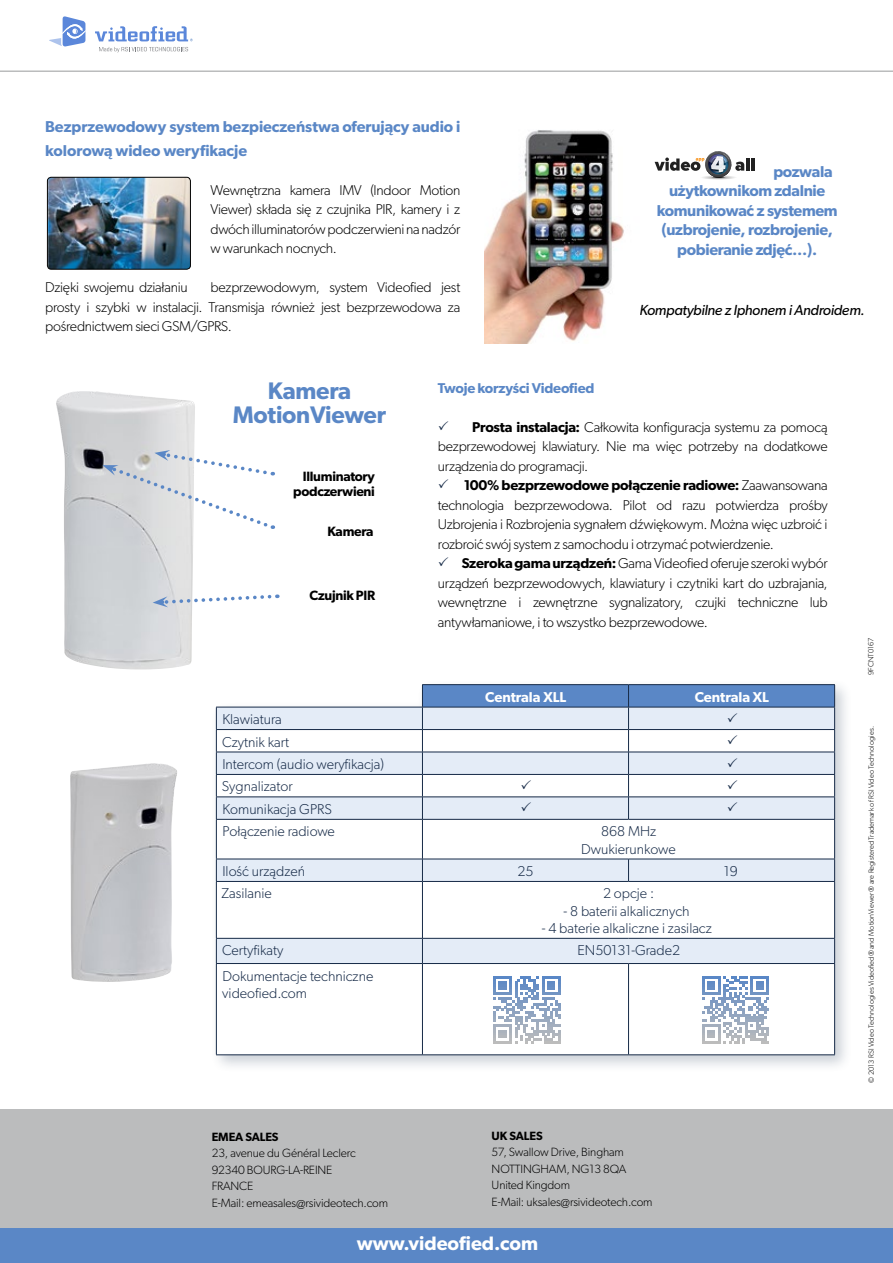
<style>
.page{position:relative;width:893px;height:1263px;background:#fff}
.page>*{position:absolute;margin:0;border:0;box-sizing:border-box;transform-origin:0 0}
.t1{font:600 24px/24px "Gibson";letter-spacing:-.01em;color:#5a87c6;text-align:center}
.t2{font:600 19.5px "Gibson";color:#fff}
.t3{font:600 15.75px/24px "Gibson";letter-spacing:-.02em;color:#5a87c6}
.t4{font:italic 14.7px "Gibson";letter-spacing:-.02em;color:#000}
.t5{font:300 14.4px/22.5px "Gibson";color:#162a47}
.t6{font:600 14.4px "Gibson";color:#fff}
.t7{font:300 14.25px/19.5px "Gibson";letter-spacing:-.02em;color:#000;text-align:justify}
.t8{font:600 14.25px "Gibson";letter-spacing:-.015em;color:#5a87c6}
.t9{font:600 13.5px/15px "Gibson";letter-spacing:-.02em;color:#000;text-align:right}
.t10{font:300 12px/16.5px "Gibson";letter-spacing:-.01em;color:#000}
.t11{font:600 12px "Gibson";letter-spacing:-.01em;color:#000}
.t12{font:300 7.5px "Gibson";color:#000}
.s1{font-weight:600}
</style>
<div class="page">
<div style="left:0;top:1228px;width:893px;height:35px;background:#5a87c6"></div>
<svg style="left:0;top:23px;width:893px;height:49px"></svg>
<div style="left:0;top:1109px;width:893px;height:118px;background:#bbbcbd"></div>
<svg style="left:49px;top:16px;width:36px;height:31px"></svg>
<svg style="left:99px;top:47px;width:89px;height:5px"></svg>
<svg style="left:95px;top:26px;width:98px;height:15px"></svg>
<img style="left:48px;top:177px;width:142px;height:92px">
<div style="left:47px;top:177px;width:144px;height:92px;border:1px solid #000;border-radius:4px"></div>
<img style="left:56px;top:391px;width:139px;height:278px">
<svg style="left:102px;top:450px;width:171px;height:79px"></svg>
<svg style="left:153px;top:593px;width:125px;height:14px"></svg>
<img style="left:70px;top:763px;width:107px;height:219px">
<img style="left:485px;top:130px;width:139px;height:213px">
<div style="left:211px;top:679px;width:641px;height:394px;background:#2d435e;opacity:.25"></div>
<div style="left:217px;top:708px;width:205px;height:21px;background:#e4ecf7"></div>
<svg style="left:217px;top:730px;width:617px;height:324px"></svg>
<hr style="left:628px;top:684px;width:207px;height:1px;background:#162a47">
<hr style="left:216px;top:707px;width:206px;height:1px;background:#162a47">
<hr style="left:216px;top:729px;width:206px;height:1px;background:#162a47">
<hr style="left:216px;top:752px;width:206px;height:1px;background:#162a47">
<hr style="left:216px;top:774px;width:206px;height:1px;background:#162a47">
<hr style="left:216px;top:797px;width:206px;height:1px;background:#162a47">
<hr style="left:216px;top:819px;width:206px;height:1px;background:#162a47">
<hr style="left:216px;top:820px;width:1px;height:39px;background:#162a47">
<hr style="left:422px;top:819px;width:206px;height:1px;background:#162a47">
<hr style="left:422px;top:820px;width:1px;height:39px;background:#162a47">
<hr style="left:628px;top:819px;width:207px;height:1px;background:#162a47">
<hr style="left:834px;top:820px;width:1px;height:39px;background:#162a47">
<hr style="left:216px;top:859px;width:206px;height:1px;background:#162a47">
<svg style="left:216px;top:859px;width:1px;height:22px"></svg>
<hr style="left:422px;top:859px;width:206px;height:1px;background:#162a47">
<svg style="left:422px;top:859px;width:1px;height:22px"></svg>
<hr style="left:628px;top:859px;width:207px;height:1px;background:#162a47">
<svg style="left:628px;top:859px;width:1px;height:22px"></svg>
<svg style="left:834px;top:859px;width:1px;height:22px"></svg>
<hr style="left:216px;top:881px;width:206px;height:1px;background:#162a47">
<hr style="left:216px;top:882px;width:1px;height:56px;background:#162a47">
<hr style="left:422px;top:881px;width:206px;height:1px;background:#162a47">
<hr style="left:422px;top:882px;width:1px;height:56px;background:#162a47">
<hr style="left:628px;top:881px;width:207px;height:1px;background:#162a47">
<hr style="left:834px;top:882px;width:1px;height:56px;background:#162a47">
<hr style="left:216px;top:938px;width:206px;height:1px;background:#162a47">
<svg style="left:216px;top:938px;width:1px;height:25px"></svg>
<hr style="left:422px;top:938px;width:206px;height:1px;background:#162a47">
<svg style="left:422px;top:938px;width:1px;height:25px"></svg>
<hr style="left:628px;top:938px;width:207px;height:1px;background:#162a47">
<svg style="left:834px;top:938px;width:1px;height:25px"></svg>
<hr style="left:216px;top:963px;width:206px;height:1px;background:#162a47">
<hr style="left:216px;top:964px;width:1px;height:90px;background:#162a47">
<hr style="left:422px;top:963px;width:206px;height:1px;background:#162a47">
<hr style="left:422px;top:964px;width:1px;height:90px;background:#162a47">
<hr style="left:628px;top:963px;width:207px;height:1px;background:#162a47">
<hr style="left:628px;top:964px;width:1px;height:90px;background:#162a47">
<hr style="left:834px;top:964px;width:1px;height:90px;background:#162a47">
<hr style="left:216px;top:1054px;width:206px;height:1px;background:#162a47">
<hr style="left:422px;top:1054px;width:206px;height:1px;background:#162a47">
<hr style="left:628px;top:1054px;width:207px;height:1px;background:#162a47">
<svg style="left:216px;top:707px;width:1px;height:112px"></svg>
<hr style="left:422px;top:684px;width:206px;height:1px;background:#162a47">
<div style="left:491px;top:970px;width:74px;height:78px;background:#fff"></div>
<svg style="left:493px;top:976px;width:68px;height:67px"></svg>
<div style="left:696px;top:970px;width:80px;height:78px;background:#fff"></div>
<svg style="left:702px;top:976px;width:67px;height:67px"></svg>
<svg style="left:655px;top:151px;width:99px;height:29px"></svg>
<svg style="left:422px;top:685px;width:413px;height:134px"></svg>
<p class="t3" style="left:45px;top:114px;width:417px">Bezprzewodowy system bezpieczeństwa oferujący audio i kolorową wideo weryfikacje</p>
<p class="t7" style="left:211px;top:180px;width:251px">Wewnętrzna kamera IMV (Indoor Motion Viewer) składa się z czujnika PIR, kamery i z dwóch illuminatorów podczerwieni na nadzór w warunkach nocnych.</p>
<p class="t7" style="left:45px;top:277px;width:144px">Dzięki swojemu działaniu</p>
<p class="t7" style="left:45px;top:277px;width:417px;text-indent:165px">bezprzewodowym, system Videofied jest prosty i szybki w instalacji. Transmisja również jest bezprzewodowa za pośrednictwem sieci GSM/GPRS.</p>
<p class="t3" style="left:773px;top:159px;width:61px">pozwala</p>
<p class="t3" style="left:669px;top:179px;width:158px">użytkownikom zdalnie</p>
<p class="t3" style="left:657px;top:198px;width:182px">komunikować z systemem</p>
<p class="t3" style="left:661px;top:218px;width:173px">(uzbrojenie, rozbrojenie,</p>
<p class="t3" style="left:677px;top:237px;width:142px">pobieranie zdjęć…).</p>
<p class="t4" style="left:640px;top:301px;width:227px">Kompatybilne z Iphonem i Androidem.</p>
<h1 class="t1" style="left:233px;top:378px;width:155px">Kamera<br>MotionViewer</h1>
<p class="t9" style="left:293px;top:468px;width:83px">Illuminatory podczerwieni</p>
<p class="t9" style="left:327px;top:524px;width:48px">Kamera</p>
<p class="t9" style="left:310px;top:587px;width:54px">Czujnik PIR</p>
<p class="t5" style="left:222px;top:708px;width:164px">Klawiatura<br>Czytnik kart<br>Intercom (audio weryfikacja)<br>Sygnalizator<br>Komunikacja GPRS<br>Połączenie radiowe</p>
<p class="t8" style="left:438px;top:379px;width:158px">Twoje korzyści Videofied</p>
<p class="t7" style="left:438px;top:417px;width:391px;text-indent:34px"><span class="s1">Prosta instalacja:</span> Całkowita konfiguracja systemu za pomocą bezprzewodowej klawiatury. Nie ma więc potrzeby na dodatkowe urządzenia do programacji.</p>
<p class="t7" style="left:438px;top:475px;width:391px;text-indent:26px"><span class="s1">100% bezprzewodowe połączenie radiowe:</span> Zaawansowana technologia bezprzewodowa. Pilot od razu potwierdza prośby Uzbrojenia i Rozbrojenia sygnałem dźwiękowym. Można więc uzbroić i rozbroić swój system z samochodu i otrzymać potwierdzenie.</p>
<p class="t7" style="left:438px;top:553px;width:391px;text-indent:24px"><span class="s1">Szeroka gama urządzeń:</span> Gama Videofied oferuje szeroki wybór urządzeń bezprzewodowych, klawiatury i czytniki kart do uzbrajania, wewnętrzne i zewnętrzne sygnalizatory, czujki techniczne lub antywłamaniowe, i to wszystko bezprzewodowe.</p>
<p class="t6" style="left:485px;top:688px;width:83px">Centrala XLL</p>
<p class="t6" style="left:695px;top:688px;width:76px">Centrala XL</p>
<p class="t5" style="left:581px;top:822px;width:96px;line-height:17.2px;text-align:center">868 MHz<br>Dwukierunkowe</p>
<p class="t5" style="left:222px;top:859px;width:84px">Ilość urządzeń</p>
<p class="t5" style="left:517px;top:859px;width:18px">25</p>
<p class="t5" style="left:724px;top:859px;width:15px">19</p>
<p class="t5" style="left:222px;top:882px;width:52px">Zasilanie</p>
<p class="t5" style="left:603px;top:882px;width:53px">2 opcje :</p>
<p class="t5" style="left:563px;top:899px;width:128px">- 8 baterii alkalicznych</p>
<p class="t5" style="left:542px;top:916px;width:172px">- 4 baterie alkaliczne i zasilacz</p>
<p class="t5" style="left:222px;top:939px;width:63px">Certyfikaty</p>
<p class="t5" style="left:577px;top:939px;width:104px">EN50131-Grade2</p>
<p class="t5" style="left:222px;top:967px;width:153px;line-height:17.2px">Dokumentacje techniczne videofied.com</p>
<p class="t11" style="left:212px;top:1129px;width:68px">EMEA SALES</p>
<p class="t10" style="left:212px;top:1145px;width:178px">23, avenue du Général Leclerc<br>92340 BOURG-LA-REINE<br>FRANCE<br>E-Mail: emeasales@rsivideotech.com</p>
<p class="t11" style="left:492px;top:1128px;width:52px">UK SALES</p>
<p class="t10" style="left:492px;top:1144px;width:162px">57, Swallow Drive, Bingham<br>NOTTINGHAM, NG13 8QA<br>United Kingdom<br>E-Mail: uksales@rsivideotech.com</p>
<h2 class="t2" style="left:357px;top:1231px;width:183px">www.videofied.com</h2>
<p class="t12" style="left:866px;top:675px;width:39px;rotate:-90deg">9FCNT0167</p>
<p class="t12" style="left:867px;top:1083px;width:358px;rotate:-90deg">© 2013 RSI Video Technologies Videofied® and MotionViewer ® are Registered Trademark of RSI Video Technologies.</p>
</div>
